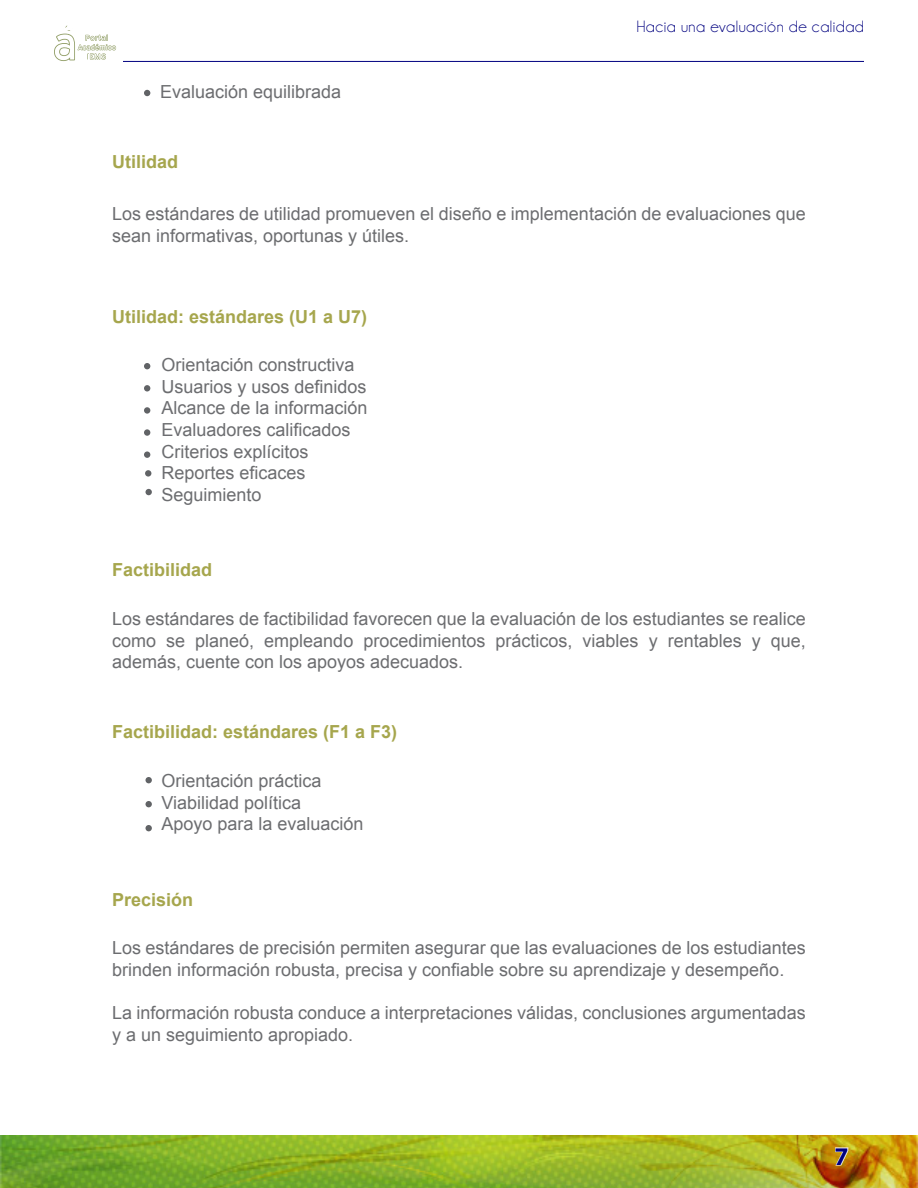
<style>
.page{position:relative;width:918px;height:1188px;background:#fff}
.page>*{position:absolute;margin:0;border:0;box-sizing:border-box;transform-origin:0 0}
.t1{font:700 25.5px "Myriad Pro";color:#000080}
.t2{font:18px/21.6px "Arial";color:#6c6d70}
.t3{font:700 18px "Arial";color:#a6a64d}
.t4{font:16.5px "Champagne&Limousines";letter-spacing:.03em;color:#000080}
</style>
<div class="page">
<img style="left:0;top:1135px;width:918px;height:53px">
<svg style="left:834px;top:1147px;width:15px;height:19px"></svg>
<svg style="left:54px;top:25px;width:62px;height:36px"></svg>
<hr style="left:123px;top:61px;width:741px;height:1px;background:#000080">
<svg style="left:144px;top:90px;width:6px;height:6px"></svg>
<svg style="left:144px;top:363px;width:6px;height:6px"></svg>
<div style="left:144px;top:385px;width:6px;height:7px;background:#616366;border-radius:50%"></div>
<div style="left:144px;top:407px;width:6px;height:7px;background:#616366;border-radius:50%"></div>
<div style="left:144px;top:429px;width:6px;height:7px;background:#616366;border-radius:50%"></div>
<div style="left:144px;top:451px;width:6px;height:7px;background:#616366;border-radius:50%"></div>
<div style="left:145px;top:470px;width:6px;height:7px;background:#616366;border-radius:50%"></div>
<div style="left:145px;top:489px;width:7px;height:6px;background:#616366;border-radius:50%"></div>
<div style="left:145px;top:777px;width:7px;height:6px;background:#616366;border-radius:50%"></div>
<div style="left:145px;top:801px;width:7px;height:6px;background:#616366;border-radius:50%"></div>
<div style="left:145px;top:825px;width:7px;height:6px;background:#616366;border-radius:50%"></div>
<p class="t2" style="left:160px;top:81px;width:183px">Evaluación equilibrada</p>
<p class="t4" style="left:637px;top:17px;width:229px">Hacia una evaluación de calidad</p>
<p class="t3" style="left:112px;top:150px;width:68px">Utilidad</p>
<p class="t2" style="left:112px;top:203px;width:695px">Los estándares de utilidad promueven el diseño e implementación de evaluaciones que sean informativas, oportunas y útiles.</p>
<p class="t3" style="left:112px;top:304px;width:257px">Utilidad: estándares (U1 a U7)</p>
<p class="t2" style="left:162px;top:354px;width:195px">Orientación constructiva</p>
<p class="t2" style="left:162px;top:376px;width:207px">Usuarios y usos definidos</p>
<p class="t2" style="left:162px;top:397px;width:208px">Alcance de la información</p>
<p class="t2" style="left:162px;top:419px;width:191px">Evaluadores calificados</p>
<p class="t2" style="left:162px;top:441px;width:149px">Criterios explícitos</p>
<p class="t2" style="left:162px;top:462px;width:146px">Reportes eficaces</p>
<p class="t2" style="left:162px;top:484px;width:102px">Seguimiento</p>
<p class="t3" style="left:112px;top:558px;width:102px">Factibilidad</p>
<p class="t2" style="left:112px;top:608px;width:695px;text-align:justify">Los estándares de factibilidad favorecen que la evaluación de los estudiantes se realice como se planeó, empleando procedimientos prácticos, viables y rentables y que, además, cuente con los apoyos adecuados.</p>
<p class="t3" style="left:112px;top:720px;width:287px">Factibilidad: estándares (F1 a F3)</p>
<p class="t2" style="left:162px;top:770px;width:162px">Orientación práctica</p>
<p class="t2" style="left:162px;top:792px;width:141px">Viabilidad política</p>
<p class="t2" style="left:162px;top:813px;width:204px">Apoyo para la evaluación</p>
<p class="t3" style="left:112px;top:887px;width:83px">Precisión</p>
<p class="t2" style="left:112px;top:937px;width:695px">Los estándares de precisión permiten asegurar que las evaluaciones de los estudiantes brinden información robusta, precisa y confiable sobre su aprendizaje y desempeño.</p>
<p class="t2" style="left:112px;top:1002px;width:695px">La información robusta conduce a interpretaciones válidas, conclusiones argumentadas y a un seguimiento apropiado.</p>
<h1 class="t1" style="left:835px;top:1140px;width:16px">7</h1>
</div>
